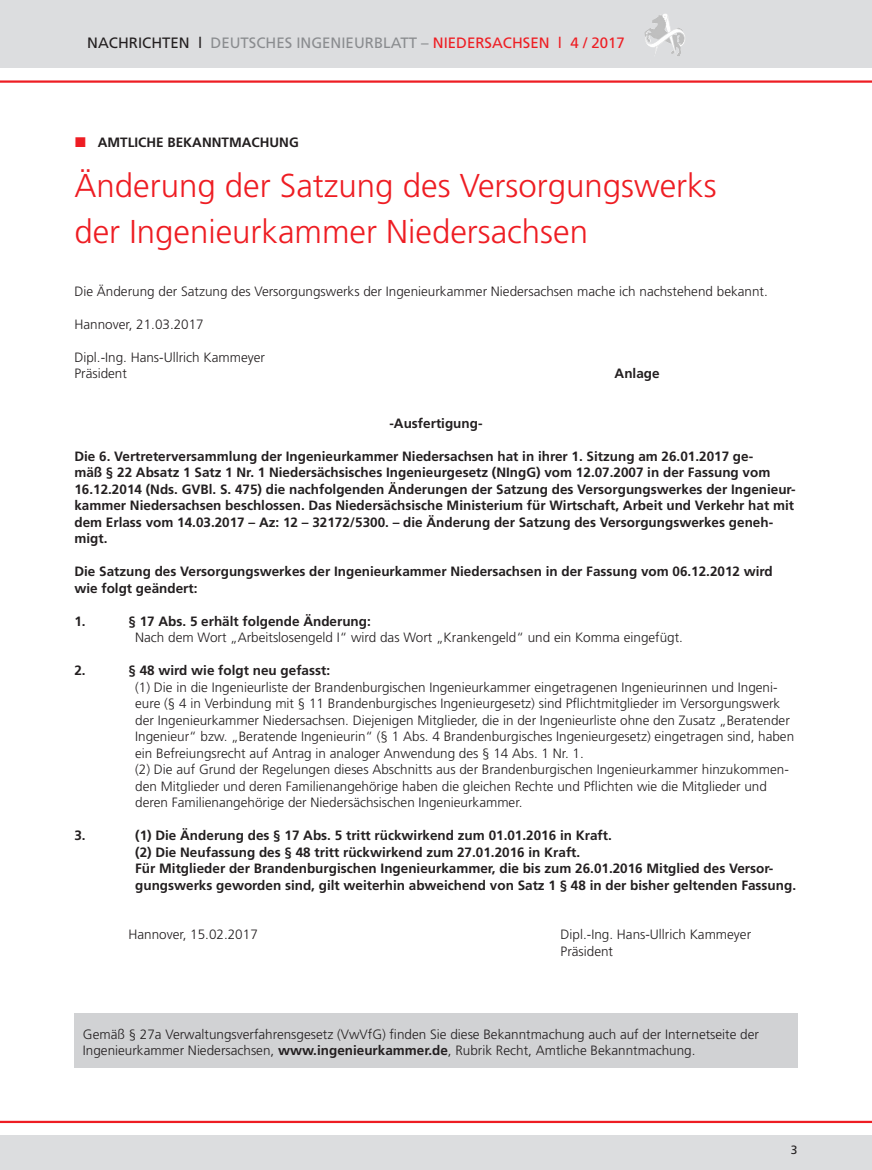
<style>
.page{position:relative;width:872px;height:1170px;background:#fff}
.page>*{position:absolute;margin:0;border:0;box-sizing:border-box;transform-origin:0 0}
.t1{font:300 33px/46.5px "Frutiger";color:#ee1d23}
.t2{font:15px "Frutiger";color:#8a8c8f}
.t3{font:300 13.5px/16.5px "Frutiger";color:#231f20}
.t4{font:700 13.5px/16.5px "Frutiger";color:#231f20}
.t5{font:12px "Frutiger";color:#231f20}
.s1{color:#231f20}
.s2{color:#ee1d23}
.s3{font-weight:700}
</style>
<div class="page">
<div style="left:0;top:1135px;width:872px;height:34px;background:#dcdddf"></div>
<hr style="left:0;top:1120px;width:872px;height:2px;background:#ee1d23">
<div style="left:0;top:0;width:872px;height:68px;background:#dcdddf"></div>
<svg style="left:652px;top:14px;width:13px;height:9px"></svg>
<hr style="left:0;top:80px;width:872px;height:3px;background:#ee1d23">
<div style="left:74px;top:1013px;width:723px;height:54px;background:#d1d2d4"></div>
<p class="t2" style="left:87px;top:34px;width:539px"><span class="s1">NACHRICHTEN l</span> DEUTSCHES INGENIEURBLATT – <span class="s2">NIEDERSACHSEN l 4 / 2017</span></p>
<p class="t4" style="left:98px;top:134px;width:202px">AMTLICHE BEKANNTMACHUNG</p>
<h1 class="t1" style="left:74px;top:162px;width:643px">Änderung der Satzung des Versorgungswerks der Ingenieurkammer Niedersachsen</h1>
<p class="t3" style="left:74px;top:283px;width:695px">Die Änderung der Satzung des Versorgungswerks der Ingenieurkammer Niedersachsen mache ich nachstehend bekannt.</p>
<p class="t3" style="left:74px;top:316px;width:131px">Hannover, 21.03.2017</p>
<p class="t3" style="left:74px;top:349px;width:192px">Dipl.-Ing. Hans-Ullrich Kammeyer<br>Präsident</p>
<p class="t4" style="left:614px;top:365px;width:47px">Anlage</p>
<p class="t4" style="left:389px;top:414px;width:94px">-Ausfertigung-</p>
<p class="t4" style="left:74px;top:447px;width:722px">Die 6. Vertreterversammlung der Ingenieurkammer Niedersachsen hat in ihrer 1. Sitzung am 26.01.2017 ge-<br>mäß § 22 Absatz 1 Satz 1 Nr. 1 Niedersächsisches Ingenieurgesetz (NIngG) vom 12.07.2007 in der Fassung vom 16.12.2014 (Nds. GVBl. S. 475) die nachfolgenden Änderungen der Satzung des Versorgungswerkes der Ingenieur&shy;kammer Niedersachsen beschlossen. Das Niedersächsische Ministerium für Wirtschaft, Arbeit und Verkehr hat mit dem Erlass vom 14.03.2017 – Az: 12 – 32172/5300. – die Änderung der Satzung des Versorgungswerkes geneh&shy;migt.</p>
<p class="t4" style="left:74px;top:563px;width:700px">Die Satzung des Versorgungswerkes der Ingenieurkammer Niedersachsen in der Fassung vom 06.12.2012 wird wie folgt geändert:</p>
<p class="t4" style="left:74px;top:612px;width:13px">1.</p>
<p class="t4" style="left:128px;top:612px;width:244px">§ 17 Abs. 5 erhält folgende Änderung:</p>
<p class="t3" style="left:135px;top:629px;width:549px">Nach dem Wort „Arbeitslosengeld I“ wird das Wort „Krankengeld“ und ein Komma eingefügt.</p>
<p class="t4" style="left:74px;top:662px;width:13px">2.</p>
<p class="t4" style="left:128px;top:662px;width:203px">§ 48 wird wie folgt neu gefasst:</p>
<p class="t3" style="left:135px;top:679px;width:660px">(1) Die in die Ingenieurliste der Brandenburgischen Ingenieurkammer eingetragenen Ingenieurinnen und Ingeni&shy;eure (§ 4 in Verbindung mit § 11 Brandenburgisches Ingenieurgesetz) sind Pflichtmitglieder im Versorgungswerk der Ingenieurkammer Niedersachsen. Diejenigen Mitglieder, die in der Ingenieurliste ohne den Zusatz „Beratender Ingenieur“ bzw. „Beratende Ingenieurin“ (§ 1 Abs. 4 Brandenburgisches Ingenieurgesetz) eingetragen sind, haben ein Befreiungsrecht auf Antrag in analoger Anwendung des § 14 Abs. 1 Nr. 1.<br>(2) Die auf Grund der Regelungen dieses Abschnitts aus der Brandenburgischen Ingenieurkammer hinzukommen&shy;den Mitglieder und deren Familienangehörige haben die gleichen Rechte und Pflichten wie die Mitglieder und deren Familienangehörige der Niedersächsischen Ingenieurkammer.</p>
<p class="t4" style="left:74px;top:827px;width:13px">3.</p>
<p class="t4" style="left:135px;top:827px;width:662px">(1) Die Änderung des § 17 Abs. 5 tritt rückwirkend zum 01.01.2016 in Kraft.<br>(2) Die Neufassung des § 48 tritt rückwirkend zum 27.01.2016 in Kraft.<br>Für Mitglieder der Brandenburgischen Ingenieurkammer, die bis zum 26.01.2016 Mitglied des Versor&shy;gungswerks geworden sind, gilt weiterhin abweichend von Satz 1 § 48 in der bisher geltenden Fassung.</p>
<p class="t3" style="left:128px;top:926px;width:131px">Hannover, 15.02.2017</p>
<p class="t3" style="left:560px;top:926px;width:192px">Dipl.-Ing. Hans-Ullrich Kammeyer<br>Präsident</p>
<p class="t3" style="left:83px;top:1025px;width:677px">Gemäß § 27a Verwaltungsverfahrensgesetz (VwVfG) finden Sie diese Bekanntmachung auch auf der Internetseite der<br>Ingenieurkammer Niedersachsen, <span class="s3">www.ingenieurkammer.de</span>, Rubrik Recht, Amtliche Bekanntmachung.</p>
<p class="t5" style="left:791px;top:1142px;width:8px">3</p>
</div>
